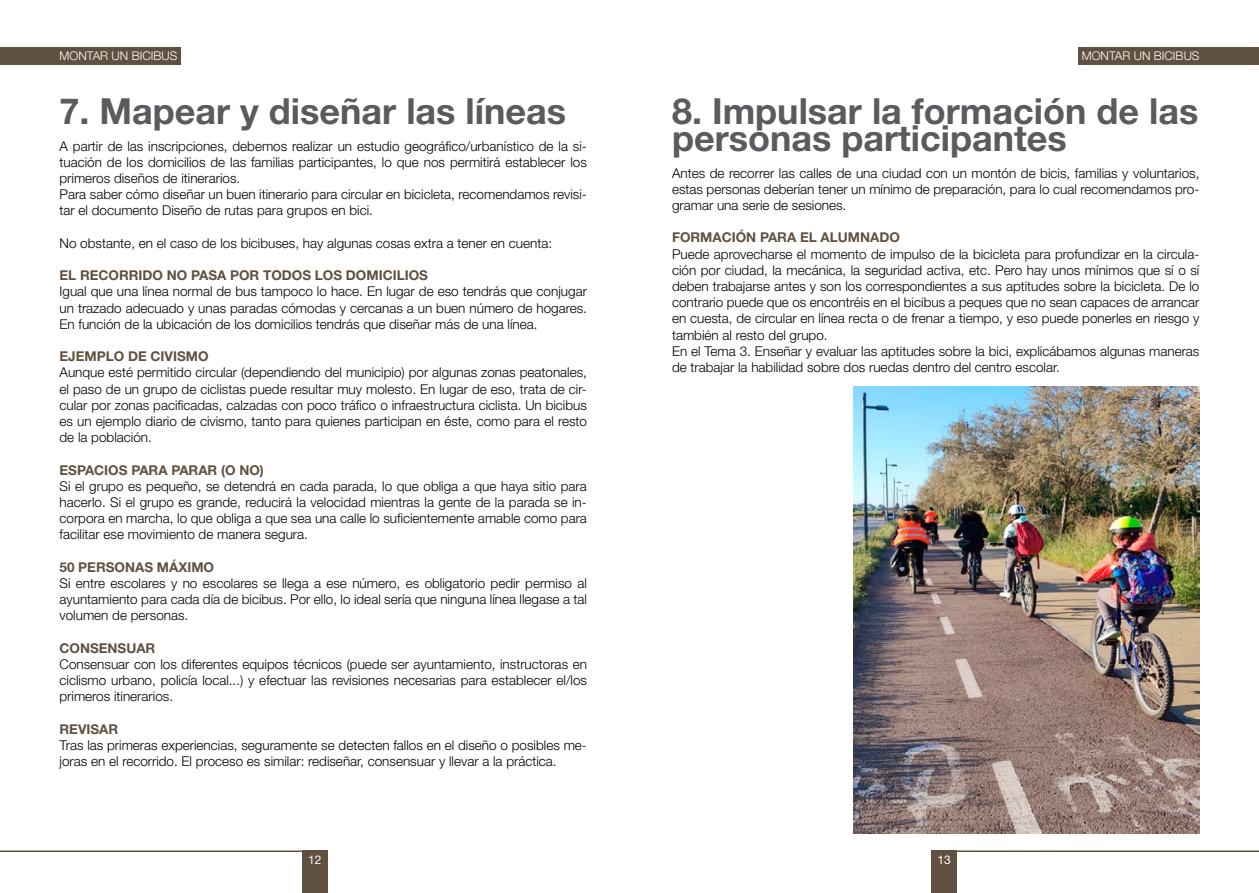
<style>
.page{position:relative;width:1259px;height:893px;background:#fff}
.page>*{position:absolute;margin:0;border:0;box-sizing:border-box;transform-origin:0 0}
.t1{font:700 36px/27px "Helvetica Neue LT Std";color:#5b5b5f}
.t2{font:300 13.5px/16.2px "Helvetica Neue LT Std";color:#000;text-align:justify}
.t3{font:700 13.5px "Helvetica Neue LT Std";color:#605040}
.t4{font:300 12px "Helvetica Neue LT Std";color:#fff}
.t5{font:12px "Helvetica Neue LT Std";color:#fff}
</style>
<div class="page">
<div style="left:1078px;top:47px;width:181px;height:17px;background:#605040"></div>
<div style="left:0;top:47px;width:181px;height:17px;background:#605040"></div>
<div style="left:302px;top:850px;width:25px;height:43px;background:#605040"></div>
<div style="left:931px;top:850px;width:26px;height:43px;background:#605040"></div>
<hr style="left:0;top:850px;width:327px;height:2px;background:#605040">
<hr style="left:931px;top:850px;width:328px;height:2px;background:#605040">
<img style="left:854px;top:387px;width:345px;height:446px">
<p class="t4" style="left:60px;top:48px;width:119px">MONTAR UN BICIBUS</p>
<p class="t4" style="left:1081px;top:48px;width:119px">MONTAR UN BICIBUS</p>
<h1 class="t1" style="left:60px;top:96px;width:508px">7. Mapear y diseñar las líneas</h1>
<p class="t2" style="left:60px;top:137px;width:529px;text-align:left">A partir de las inscripciones, debemos realizar un estudio geográfico/urbanístico de la si&shy;tuación de los domicilios de las familias participantes, lo que nos permitirá establecer los primeros diseños de itinerarios.<br>Para saber cómo diseñar un buen itinerario para circular en bicicleta, recomendamos revisi&shy;tar el documento Diseño de rutas para grupos en bici.</p>
<p class="t2" style="left:60px;top:235px;width:494px">No obstante, en el caso de los bicibuses, hay algunas cosas extra a tener en cuenta:</p>
<p class="t3" style="left:60px;top:267px;width:370px">EL RECORRIDO NO PASA POR TODOS LOS DOMICILIOS</p>
<p class="t2" style="left:60px;top:283px;width:529px">Igual que una línea normal de bus tampoco lo hace. En lugar de eso tendrás que conjugar un trazado adecuado y unas paradas cómodas y cercanas a un buen número de hogares.<br>En función de la ubicación de los domicilios tendrás que diseñar más de una línea.</p>
<p class="t3" style="left:60px;top:348px;width:150px">EJEMPLO DE CIVISMO</p>
<p class="t2" style="left:60px;top:364px;width:529px">Aunque esté permitido circular (dependiendo del municipio) por algunas zonas peatonales, el paso de un grupo de ciclistas puede resultar muy molesto. En lugar de eso, trata de cir&shy;cular por zonas pacificadas, calzadas con poco tráfico o infraestructura ciclista. Un bicibus es un ejemplo diario de civismo, tanto para quienes participan en éste, como para el resto de la población.</p>
<p class="t3" style="left:60px;top:461px;width:206px">ESPACIOS PARA PARAR (O NO)</p>
<p class="t2" style="left:60px;top:478px;width:529px">Si el grupo es pequeño, se detendrá en cada parada, lo que obliga a que haya sitio para hacerlo. Si el grupo es grande, reducirá la velocidad mientras la gente de la parada se in&shy;corpora en marcha, lo que obliga a que sea una calle lo suficientemente amable como para facilitar ese movimiento de manera segura.</p>
<p class="t3" style="left:60px;top:559px;width:156px">50 PERSONAS MÁXIMO</p>
<p class="t2" style="left:60px;top:575px;width:529px">Si entre escolares y no escolares se llega a ese número, es obligatorio pedir permiso al ayuntamiento para cada día de bicibus. Por ello, lo ideal sería que ninguna línea llegase a tal volumen de personas.</p>
<p class="t3" style="left:60px;top:640px;width:97px">CONSENSUAR</p>
<p class="t2" style="left:60px;top:656px;width:529px">Consensuar con los diferentes equipos técnicos (puede ser ayuntamiento, instructoras en ciclismo urbano, policía local...) y efectuar las revisiones necesarias para establecer el/los primeros itinerarios.</p>
<p class="t3" style="left:60px;top:721px;width:60px">REVISAR</p>
<p class="t2" style="left:60px;top:737px;width:529px">Tras las primeras experiencias, seguramente se detecten fallos en el diseño o posibles me&shy;joras en el recorrido. El proceso es similar: rediseñar, consensuar y llevar a la práctica.</p>
<h1 class="t1" style="left:672px;top:96px;width:528px">8. Impulsar la formación de las personas participantes</h1>
<p class="t2" style="left:672px;top:164px;width:529px">Antes de recorrer las calles de una ciudad con un montón de bicis, familias y voluntarios, estas personas deberían tener un mínimo de preparación, para lo cual recomendamos pro&shy;gramar una serie de sesiones.</p>
<p class="t3" style="left:672px;top:229px;width:229px">FORMACIÓN PARA EL ALUMNADO</p>
<p class="t2" style="left:672px;top:245px;width:529px;text-align:left">Puede aprovecharse el momento de impulso de la bicicleta para profundizar en la circula&shy;ción por ciudad, la mecánica, la seguridad activa, etc. Pero hay unos mínimos que sí o sí deben trabajarse antes y son los correspondientes a sus aptitudes sobre la bicicleta. De lo contrario puede que os encontréis en el bicibus a peques que no sean capaces de arrancar en cuesta, de circular en línea recta o de frenar a tiempo, y eso puede ponerles en riesgo y también al resto del grupo.<br>En el Tema 3. Enseñar y evaluar las aptitudes sobre la bici, explicábamos algunas maneras de trabajar la habilidad sobre dos ruedas dentro del centro escolar.</p>
<p class="t5" style="left:308px;top:853px;width:15px">12</p>
<p class="t5" style="left:937px;top:853px;width:15px">13</p>
</div>
